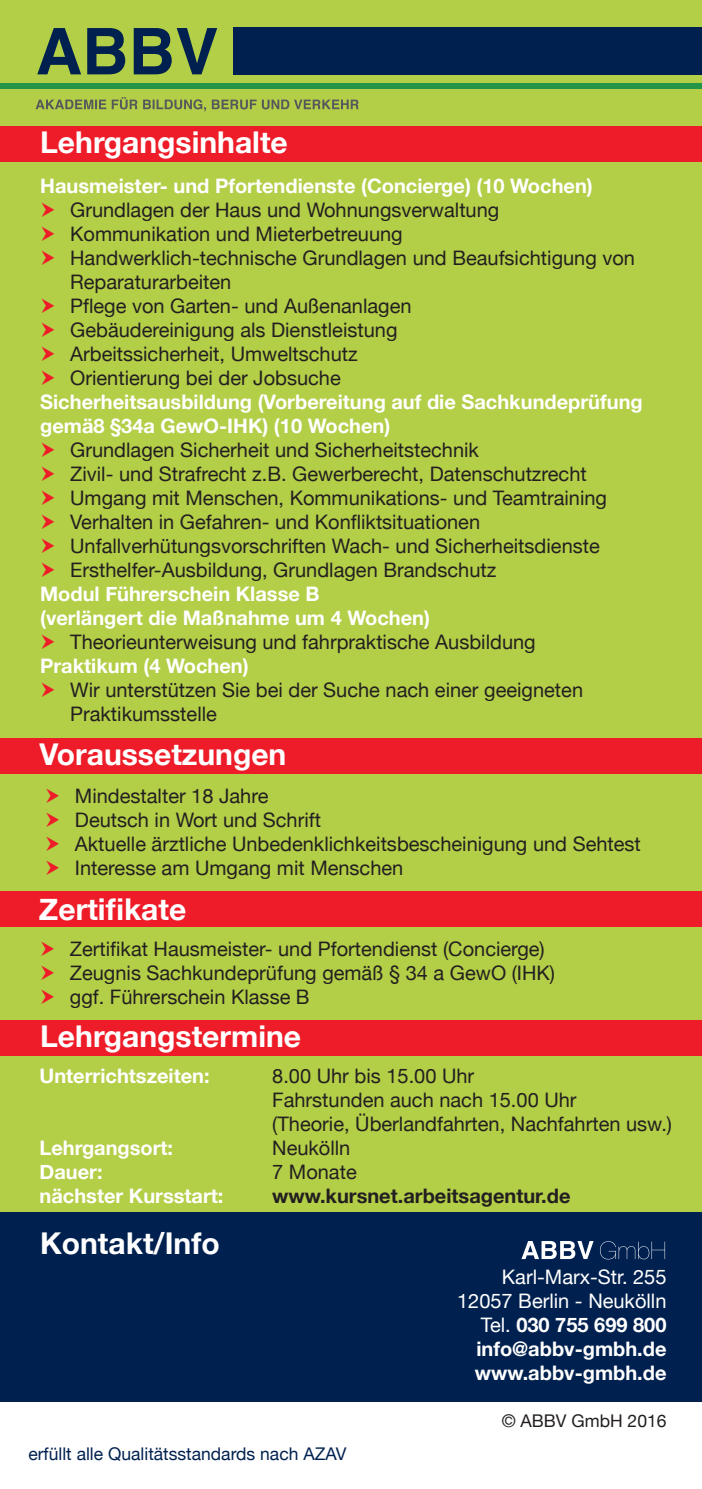
<style>
.page{position:relative;width:702px;height:1489px;background:#fff}
.page>*{position:absolute;margin:0;border:0;box-sizing:border-box;transform-origin:0 0}
.t1{font:700 30px "Helvetica Neue";color:#fff}
.t2{font:20px/24px "Helvetica Neue";color:#231f20}
.t3{font:700 20px/24px "Helvetica Neue";color:#fff}
.t4{font:20px "Helvetica Neue";color:#fff}
.t5{font:700 20px "Helvetica Neue";color:#231f20}
.t6{font:17.5px "Helvetica Neue";color:#00214f}
.t7{font:17.5px "Helvetica Neue";color:#231f20}
.s1{font-weight:400}
</style>
<div class="page">
<div style="left:0;top:709px;width:702px;height:503px;background:#b3ce47"></div>
<div style="left:0;top:0;width:702px;height:714px;background:#b3ce47"></div>
<div style="left:0;top:83px;width:702px;height:5px;background:#249447"></div>
<svg style="left:37px;top:28px;width:180px;height:46px"></svg>
<svg style="left:36px;top:97px;width:322px;height:14px"></svg>
<div style="left:233px;top:27px;width:469px;height:48px;background:#00214f"></div>
<div style="left:0;top:738px;width:702px;height:35px;background:#ee1c28"></div>
<div style="left:0;top:127px;width:702px;height:35px;background:#ee1c28"></div>
<div style="left:0;top:1019px;width:702px;height:36px;background:#ee1c28"></div>
<div style="left:0;top:891px;width:702px;height:35px;background:#ee1c28"></div>
<div style="left:0;top:1212px;width:702px;height:189px;background:#00214f"></div>
<svg style="left:600px;top:1241px;width:65px;height:18px"></svg>
<svg style="left:522px;top:1241px;width:71px;height:17px"></svg>
<p class="t1" style="left:40px;top:119px;width:249px">Lehrgangsinhalte</p>
<p class="t3" style="left:40px;top:174px;width:554px">Hausmeister- und Pfortendienste (Concierge) (10 Wochen)</p>
<p class="t2" style="left:70px;top:199px;width:430px">Grundlagen der Haus und Wohnungsverwaltung</p>
<p class="t2" style="left:70px;top:223px;width:334px">Kommunikation und Mieterbetreuung</p>
<p class="t2" style="left:70px;top:247px;width:566px">Handwerklich-technische Grundlagen und Beaufsichtigung von<br>Reparaturarbeiten</p>
<p class="t2" style="left:70px;top:295px;width:343px">Pflege von Garten- und Außenanlagen</p>
<p class="t2" style="left:70px;top:319px;width:329px">Gebäudereinigung als Dienstleistung</p>
<p class="t2" style="left:70px;top:343px;width:289px">Arbeitssicherheit, Umweltschutz</p>
<p class="t2" style="left:70px;top:367px;width:272px">Orientierung bei der Jobsuche</p>
<p class="t3" style="left:40px;top:390px;width:604px">Sicherheitsausbildung (Vorbereitung auf die Sachkundeprüfung gemä8 §34a GewO-IHK) (10 Wochen)</p>
<p class="t2" style="left:70px;top:439px;width:410px">Grundlagen Sicherheit und Sicherheitstechnik</p>
<p class="t2" style="left:70px;top:463px;width:518px">Zivil- und Strafrecht z.B. Gewerberecht, Datenschutzrecht</p>
<p class="t2" style="left:70px;top:487px;width:538px">Umgang mit Menschen, Kommunikations- und Teamtraining</p>
<p class="t2" style="left:70px;top:511px;width:411px">Verhalten in Gefahren- und Konfliktsituationen</p>
<p class="t2" style="left:70px;top:535px;width:531px">Unfallverhütungsvorschriften Wach- und Sicherheitsdienste</p>
<p class="t2" style="left:70px;top:559px;width:427px">Ersthelfer-Ausbildung, Grundlagen Brandschutz</p>
<p class="t3" style="left:40px;top:582px;width:281px">Modul Führerschein Klasse B</p>
<p class="t3" style="left:40px;top:606px;width:391px">(verlängert die Maßnahme um 4 Wochen)</p>
<p class="t2" style="left:70px;top:631px;width:467px">Theorieunterweisung und fahrpraktische Ausbildung</p>
<p class="t3" style="left:40px;top:654px;width:210px">Praktikum (4 Wochen)</p>
<p class="t2" style="left:70px;top:679px;width:514px">Wir unterstützen Sie bei der Suche nach einer geeigneten</p>
<p class="t2" style="left:70px;top:703px;width:148px">Praktikumsstelle</p>
<p class="t1" style="left:40px;top:730px;width:248px">Voraussetzungen</p>
<p class="t2" style="left:75px;top:785px;width:195px">Mindestalter 18 Jahre</p>
<p class="t2" style="left:75px;top:809px;width:247px">Deutsch in Wort und Schrift</p>
<p class="t2" style="left:75px;top:833px;width:567px">Aktuelle ärztliche Unbedenklichkeitsbescheinigung und Sehtest</p>
<p class="t2" style="left:75px;top:857px;width:330px">Interesse am Umgang mit Menschen</p>
<p class="t1" style="left:39px;top:885px;width:149px">Zertifikate</p>
<p class="t2" style="left:70px;top:937px;width:476px">Zertifikat Hausmeister- und Pfortendienst (Concierge)</p>
<p class="t2" style="left:70px;top:961px;width:486px">Zeugnis Sachkundeprüfung gemäß § 34 a GewO (IHK)</p>
<p class="t2" style="left:70px;top:985px;width:241px">ggf. Führerschein Klasse B</p>
<p class="t1" style="left:40px;top:1012px;width:262px">Lehrgangstermine</p>
<p class="t3" style="left:40px;top:1064px;width:171px">Unterrichtszeiten:</p>
<p class="t2" style="left:272px;top:1065px;width:203px">8.00 Uhr bis 15.00 Uhr</p>
<p class="t2" style="left:272px;top:1089px;width:401px">Fahrstunden auch nach 15.00 Uhr<br>(Theorie, Überlandfahrten, Nachfahrten usw.)</p>
<p class="t3" style="left:40px;top:1136px;width:135px">Lehrgangsort:</p>
<p class="t2" style="left:272px;top:1137px;width:80px">Neukölln</p>
<p class="t3" style="left:40px;top:1160px;width:64px">Dauer:</p>
<p class="t2" style="left:272px;top:1161px;width:86px">7 Monate</p>
<p class="t3" style="left:40px;top:1184px;width:185px">nächster Kursstart:</p>
<p class="t5" style="left:272px;top:1180px;width:300px">www.kursnet.arbeitsagentur.de</p>
<p class="t1" style="left:40px;top:1219px;width:181px">Kontakt/Info</p>
<p class="t6" style="left:28px;top:1440px;width:320px">erfüllt alle Qualitätsstandards nach AZAV</p>
<p class="t4" style="left:502px;top:1261px;width:166px">Karl-Marx-Str. 255</p>
<p class="t4" style="left:457px;top:1285px;width:211px">12057 Berlin - Neukölln</p>
<p class="t3" style="left:480px;top:1312px;width:187px"><span class="s1">Tel.</span> 030 755 699 800</p>
<p class="t3" style="left:476px;top:1336px;width:192px">info@abbv-gmbh.de</p>
<p class="t3" style="left:475px;top:1360px;width:193px">www.abbv-gmbh.de</p>
<p class="t7" style="left:501px;top:1408px;width:166px">© ABBV GmbH 2016</p>
</div>
